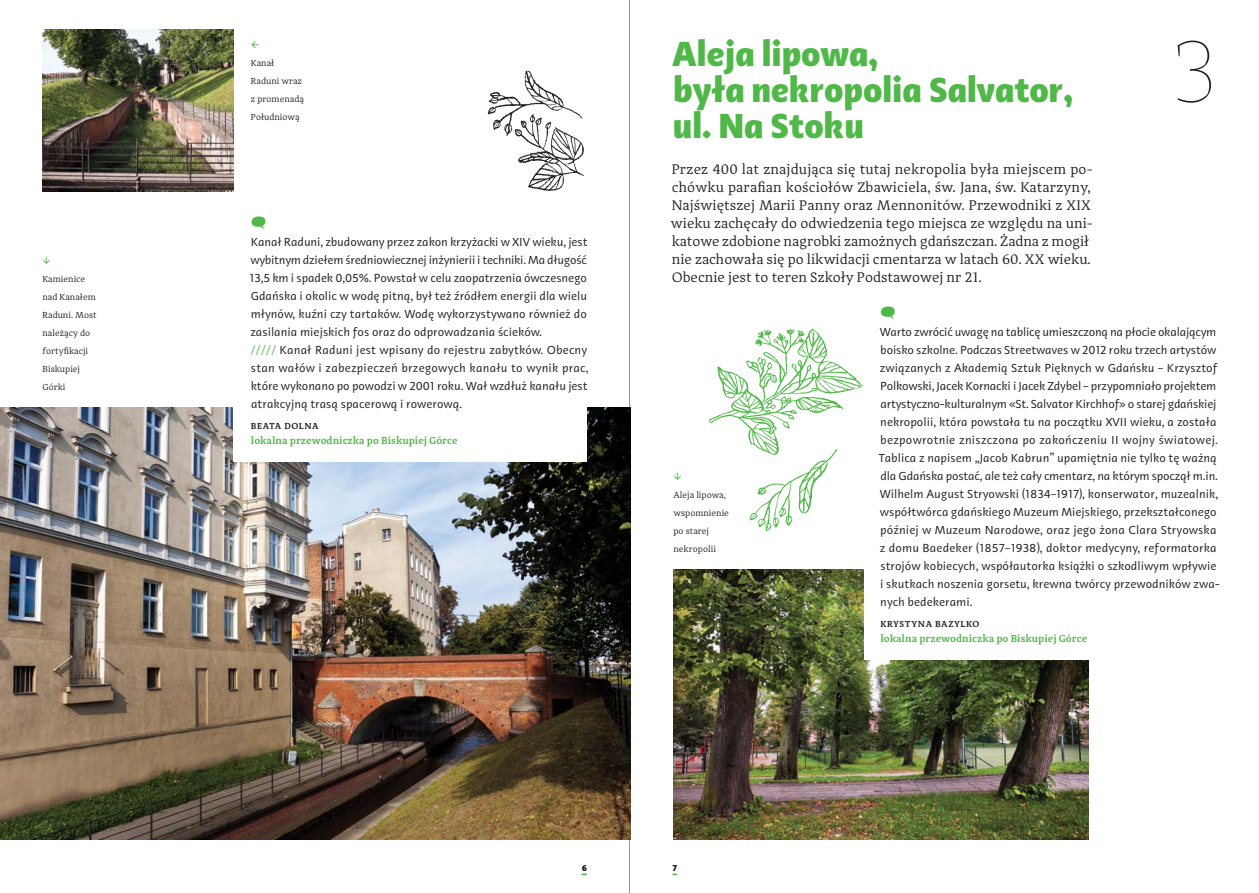
<style>
.page{position:relative;width:1259px;height:893px;background:#fff}
.page>*{position:absolute;margin:0;border:0;box-sizing:border-box;transform-origin:0 0}
.t1{font:200 90px "Adagio Serif";color:#231f20}
.t2{font:900 36px/36px "Adagio Sans Script";color:#50b848}
.t3{font:14.25px/18px "Adagio Serif";color:#231f20}
.t4{font:13.5px "Bello Words Body";color:#50b848}
.t5{font:12px/18px "Adagio Sans Script";color:#231f20}
.t6{font:600 10.5px "Adagio Serif";color:#50b848}
.t7{font:9px/18px "Adagio Serif";color:#231f20}
.t8{font:600 9px "Adagio Serif";letter-spacing:.06em;color:#231f20}
.t9{font:900 9px "Adagio Sans Script";color:#231f20}
.s1{color:#50b848}
</style>
<div class="page">
<hr style="left:629px;top:0;width:1px;height:893px;background:#939598">
<img style="left:673px;top:570px;width:416px;height:270px">
<div style="left:864px;top:514px;width:351px;height:146px;background:#fff"></div>
<img style="left:0;top:408px;width:630px;height:432px">
<div style="left:234px;top:175px;width:353px;height:287px;background:#fff"></div>
<img style="left:43px;top:30px;width:191px;height:162px">
<img style="left:709px;top:328px;width:155px;height:203px">
<img style="left:487px;top:71px;width:97px;height:121px">
<p class="t7" style="left:43px;top:270px;width:56px">Kamienice nad Kanałem<br>Raduni. Most należący do fortyfikacji<br>Biskupiej<br>Górki</p>
<p class="t7" style="left:251px;top:54px;width:55px">Kanał<br>Raduni wraz z promenadą<br>Południową</p>
<p class="t4" style="left:250px;top:215px;width:17px">?</p>
<p class="t5" style="left:249px;top:233px;width:341px">Kanał Raduni, zbudowany przez zakon krzyżacki w XIV wieku, jest wybitnym dziełem średniowiecznej inżynierii i techniki. Ma długość 13,5 km i spadek 0,05%. Powstał w celu zaopatrzenia ówczesnego Gdańska i okolic w wodę pitną, był też źródłem energii dla wielu młynów, kuźni czy tartaków. Wodę wykorzystywano również do zasilania miejskich fos oraz do odprowadzania ścieków.<br><span class="s1">/////</span> Kanał Raduni jest wpisany do rejestru zabytków. Obecny stan wałów i zabezpieczeń brzegowych kanału to wynik prac, które wykonano po powodzi w 2001 roku. Wał wzdłuż kanału jest atrakcyjną trasą spacerową i rowerową.</p>
<p class="t8" style="left:251px;top:420px;width:69px">Beata Dolna</p>
<p class="t6" style="left:251px;top:433px;width:208px">lokalna przewodniczka po Biskupiej Górce</p>
<h2 class="t2" style="left:672px;top:36px;width:402px">Aleja lipowa,<br>była nekropolia Salvator, ul. Na Stoku</h2>
<p class="t3" style="left:671px;top:160px;width:423px">Przez 400 lat znajdująca się tutaj nekropolia była miejscem po&shy;chówku parafian kościołów Zbawiciela, św. Jana, św. Katarzyny, Najświętszej Marii Panny oraz Mennonitów. Przewodniki z XIX wieku zachęcały do odwiedzenia tego miejsca ze względu na uni&shy;katowe zdobione nagrobki zamożnych gdańszczan. Żadna z mogił nie zachowała się po likwidacji cmentarza w latach 60. XX wieku.<br>Obecnie jest to teren Szkoły Podstawowej nr 21.</p>
<h1 class="t1" style="left:1171px;top:16px;width:46px">3</h1>
<p class="t7" style="left:673px;top:486px;width:57px">Aleja lipowa, wspomnienie po starej nekropolii</p>
<p class="t4" style="left:880px;top:305px;width:17px">?</p>
<p class="t5" style="left:878px;top:323px;width:343px">Warto zwrócić uwagę na tablicę umieszczoną na płocie okalającym boisko szkolne. Podczas Streetwaves w 2012 roku trzech artystów związanych z Akademią Sztuk Pięknych w Gdańsku – Krzysztof Polkowski, Jacek Kornacki i Jacek Zdybel – przypomniało projektem artystyczno-kulturalnym «St. Salvator Kirchhof» o starej gdańskiej nekropolii, która powstała tu na początku XVII wieku, a została bezpowrotnie zniszczona po zakończeniu II wojny światowej.<br>Tablica z napisem „Jacob Kabrun” upamiętnia nie tylko tę ważną dla Gdańska postać, ale też cały cmentarz, na którym spoczął m.in.<br>Wilhelm August Stryowski (1834–1917), konserwator, muzealnik, współtwórca gdańskiego Muzeum Miejskiego, przekształconego później w Muzeum Narodowe, oraz jego żona Clara Stryowska z domu Baedeker (1857–1938), doktor medycyny, reformatorka strojów kobiecych, współautorka książki o szkodliwym wpływie i skutkach noszenia gorsetu, krewna twórcy przewodników zwa&shy;nych bedekerami.</p>
<p class="t8" style="left:880px;top:618px;width:101px">Krystyna Bazylko</p>
<p class="t6" style="left:880px;top:631px;width:208px">lokalna przewodniczka po Biskupiej Górce</p>
<p class="t9" style="left:582px;top:862px;width:7px">6</p>
<p class="t9" style="left:672px;top:862px;width:6px">7</p>
</div>
